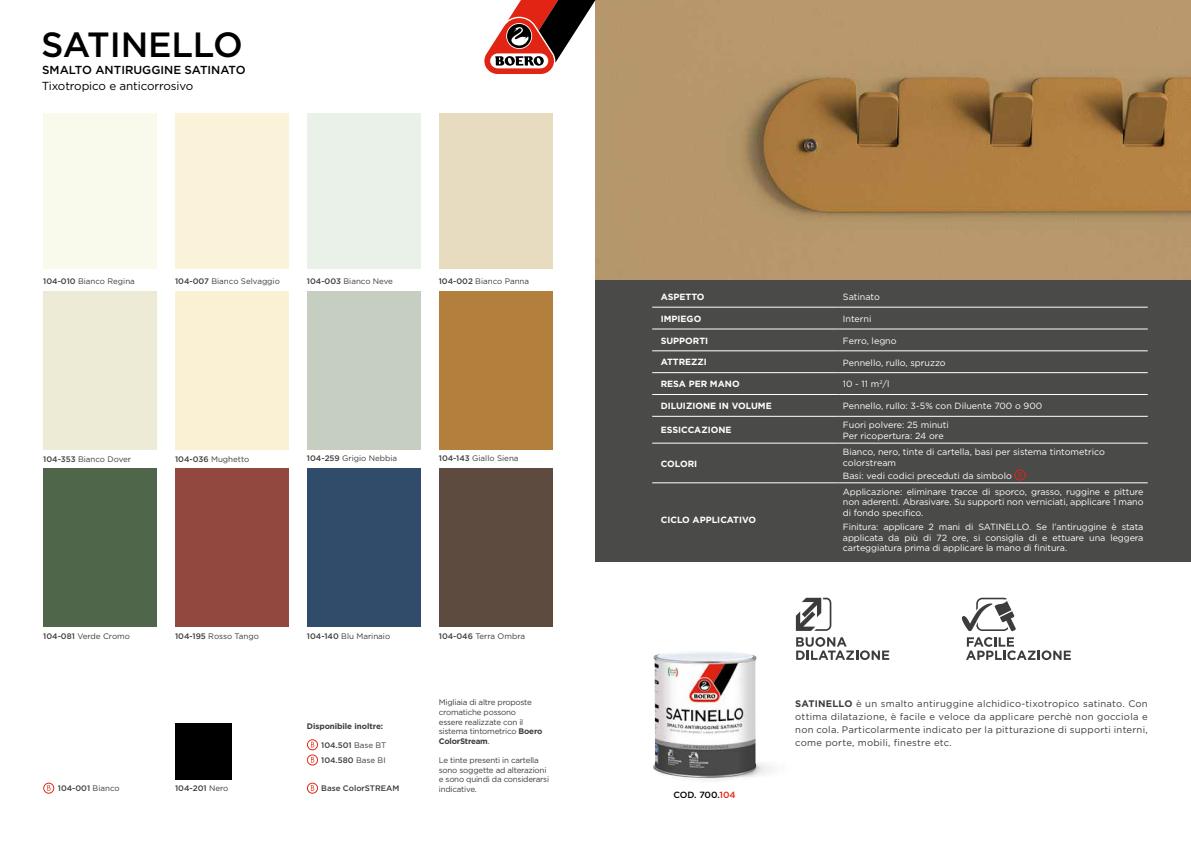
<style>
.page{position:relative;width:1191px;height:842px;background:#fff}
.page>*{position:absolute;margin:0;border:0;box-sizing:border-box;transform-origin:0 0}
.t1{font:500 35px "Gotham";letter-spacing:-.005em;color:#000}
.t2{font:500 11.6px "Gotham";color:#000}
.t3{font:11.6px "Gotham";letter-spacing:-.01em;color:#000}
.t4{font:9.5px/13px "Gotham";letter-spacing:.025em;color:#3c3c3b;text-align:justify}
.t5{font:9px/10.8px "Gotham";color:#fff}
.t6{font:700 9px "Gotham";color:#fff}
.t7{font:500 9px "Gotham";color:#000}
.t8{font:8px "Gotham";color:#3c3c3b}
.t9{font:8px/9.6px "Gotham";letter-spacing:-.025em;color:#3c3c3b}
.t10{font:500 8px/15.2px "Gotham";color:#3c3c3b}
.t11{font:700 8px "Gotham";letter-spacing:-.01em;color:#3c3c3b}
.s1{font-weight:500}
.s2{font-weight:400}
.s3{font-weight:700}
.s4{color:#e22414}
</style>
<div class="page">
<img style="left:698px;top:656px;width:75px;height:125px">
<img style="left:653px;top:651px;width:103px;height:128px">
<svg style="left:796px;top:637px;width:93px;height:23px"></svg>
<svg style="left:796px;top:598px;width:35px;height:33px"></svg>
<div style="left:976px;top:598px;width:33px;height:33px;border:2px solid #3c3c3b;border-radius:5px"></div>
<svg style="left:962px;top:599px;width:108px;height:61px"></svg>
<div style="left:595px;top:279px;width:596px;height:282px;background:#4a4a49"></div>
<img style="left:595px;top:0;width:596px;height:279px">
<div style="left:175px;top:723px;width:56px;height:56px;background:#000"></div>
<div style="left:439px;top:113px;width:113px;height:156px;background:#e7dcbf"></div>
<div style="left:307px;top:113px;width:113px;height:156px;background:#eaf1e8"></div>
<div style="left:175px;top:113px;width:113px;height:156px;background:#faf2d9"></div>
<div style="left:43px;top:113px;width:114px;height:156px;background:#f9faec"></div>
<div style="left:175px;top:469px;width:113px;height:158px;background:#92483e"></div>
<div style="left:43px;top:469px;width:114px;height:158px;background:#50664b"></div>
<div style="left:439px;top:291px;width:113px;height:159px;background:#b2803c"></div>
<div style="left:439px;top:469px;width:113px;height:158px;background:#5e4b3f"></div>
<div style="left:307px;top:291px;width:113px;height:159px;background:#c6cdc1"></div>
<div style="left:307px;top:469px;width:113px;height:158px;background:#314b6a"></div>
<div style="left:175px;top:291px;width:113px;height:159px;background:#faf0d4"></div>
<div style="left:43px;top:291px;width:114px;height:159px;background:#edead5"></div>
<svg style="left:484px;top:0;width:136px;height:74px"></svg>
<hr style="left:652px;top:307px;width:186px;height:1px;background:#fff">
<hr style="left:838px;top:307px;width:309px;height:1px;background:#fff">
<hr style="left:652px;top:329px;width:186px;height:1px;background:#fff">
<hr style="left:838px;top:329px;width:309px;height:1px;background:#fff">
<hr style="left:652px;top:350px;width:186px;height:1px;background:#fff">
<hr style="left:838px;top:350px;width:309px;height:1px;background:#fff">
<hr style="left:652px;top:372px;width:186px;height:1px;background:#fff">
<hr style="left:838px;top:372px;width:309px;height:1px;background:#fff">
<hr style="left:652px;top:394px;width:186px;height:1px;background:#fff">
<hr style="left:838px;top:394px;width:309px;height:1px;background:#fff">
<hr style="left:652px;top:416px;width:186px;height:1px;background:#fff">
<hr style="left:838px;top:416px;width:309px;height:1px;background:#fff">
<hr style="left:652px;top:443px;width:186px;height:1px;background:#fff">
<hr style="left:838px;top:443px;width:309px;height:1px;background:#fff">
<hr style="left:652px;top:482px;width:186px;height:1px;background:#fff">
<hr style="left:838px;top:482px;width:309px;height:1px;background:#fff">
<svg style="left:1014px;top:469px;width:11px;height:12px"></svg>
<svg style="left:43px;top:783px;width:11px;height:11px"></svg>
<svg style="left:307px;top:783px;width:11px;height:11px"></svg>
<svg style="left:307px;top:739px;width:11px;height:26px"></svg>
<h1 class="t1" style="left:41px;top:22px;width:203px">SATINELLO</h1>
<p class="t2" style="left:42px;top:62px;width:205px">SMALTO ANTIRUGGINE SATINATO</p>
<p class="t3" style="left:42px;top:80px;width:153px">Tixotropico e anticorrosivo</p>
<p class="t8" style="left:43px;top:277px;width:93px"><span class="s1">104-010</span> Bianco Regina</p>
<p class="t8" style="left:175px;top:277px;width:106px"><span class="s1">104-007</span> Bianco Selvaggio</p>
<p class="t8" style="left:307px;top:277px;width:88px"><span class="s1">104-003</span> Bianco Neve</p>
<p class="t8" style="left:439px;top:277px;width:92px"><span class="s1">104-002</span> Bianco Panna</p>
<p class="t8" style="left:43px;top:455px;width:89px"><span class="s1">104-353</span> Bianco Dover</p>
<p class="t8" style="left:175px;top:455px;width:76px"><span class="s1">104-036</span> Mughetto</p>
<p class="t8" style="left:307px;top:454px;width:92px"><span class="s1">104-259</span> Grigio Nebbia</p>
<p class="t8" style="left:439px;top:454px;width:81px"><span class="s1">104-143</span> Giallo Siena</p>
<p class="t8" style="left:43px;top:632px;width:88px"><span class="s1">104-081</span> Verde Cromo</p>
<p class="t8" style="left:175px;top:632px;width:85px"><span class="s1">104-195</span> Rosso Tango</p>
<p class="t8" style="left:307px;top:632px;width:85px"><span class="s1">104-140</span> Blu Marinaio</p>
<p class="t8" style="left:439px;top:632px;width:88px"><span class="s1">104-046</span> Terra Ombra</p>
<p class="t11" style="left:307px;top:722px;width:78px">Disponibile inoltre:</p>
<p class="t10" style="left:321px;top:737px;width:67px">104.501 <span class="s2">Base BT<br></span>104.580 <span class="s2">Base BI</span></p>
<p class="t10" style="left:58px;top:781px;width:63px">104-001 <span class="s2">Bianco</span></p>
<p class="t10" style="left:175px;top:781px;width:55px">104-201 <span class="s2">Nero</span></p>
<p class="t10" style="left:321px;top:780px;width:80px">Base ColorSTREAM</p>
<p class="t9" style="left:439px;top:698px;width:105px">Migliaia di altre proposte cromatiche possono<br>essere realizzate con il sistema tintometrico <span class="s3">Boero<br>ColorStream</span>.</p>
<p class="t9" style="left:439px;top:755px;width:112px">Le tinte presenti in cartella sono soggette ad alterazioni e sono quindi da considerarsi indicative.</p>
<p class="t6" style="left:660px;top:292px;width:45px">ASPETTO</p>
<p class="t5" style="left:843px;top:291px;width:38px">Satinato</p>
<p class="t6" style="left:660px;top:313px;width:42px">IMPIEGO</p>
<p class="t5" style="left:843px;top:313px;width:30px">Interni</p>
<p class="t6" style="left:660px;top:335px;width:49px">SUPPORTI</p>
<p class="t5" style="left:843px;top:335px;width:55px">Ferro, legno</p>
<p class="t6" style="left:660px;top:357px;width:48px">ATTREZZI</p>
<p class="t5" style="left:843px;top:357px;width:104px">Pennello, rullo, spruzzo</p>
<p class="t6" style="left:660px;top:379px;width:80px">RESA PER MANO</p>
<p class="t5" style="left:843px;top:379px;width:48px">10 - 11 m<sup>2</sup>/l</p>
<p class="t6" style="left:660px;top:401px;width:113px">DILUIZIONE IN VOLUME</p>
<p class="t5" style="left:843px;top:400px;width:201px">Pennello, rullo: 3-5% con Diluente 700 o 900</p>
<p class="t6" style="left:660px;top:425px;width:72px">ESSICCAZIONE</p>
<p class="t5" style="left:843px;top:419px;width:107px">Fuori polvere: 25 minuti<br>Per ricopertura: 24 ore</p>
<p class="t6" style="left:660px;top:458px;width:38px">COLORI</p>
<p class="t5" style="left:843px;top:446px;width:263px">Bianco, nero, tinte di cartella, basi per sistema tintometrico colorstream</p>
<p class="t5" style="left:843px;top:470px;width:170px">Basi: vedi codici preceduti da simbolo</p>
<p class="t6" style="left:660px;top:515px;width:97px">CICLO APPLICATIVO</p>
<p class="t5" style="left:843px;top:486px;width:302px;text-align:justify">Applicazione: eliminare tracce di sporco, grasso, ruggine e pitture non aderenti. Abrasivare. Su supporti non verniciati, applicare 1 mano di fondo specifico.</p>
<p class="t5" style="left:843px;top:521px;width:302px;text-align:justify">Finitura: applicare 2 mani di SATINELLO. Se l’antiruggine è stata applicata da più di 72 ore, si consiglia di e ettuare una leggera carteggiatura prima di applicare la mano di finitura.</p>
<p class="t7" style="left:673px;top:789px;width:64px">COD. 700.<span class="s4">104</span></p>
<p class="t4" style="left:795px;top:697px;width:354px"><span class="s3">SATINELLO</span> è un smalto antiruggine alchidico-tixotropico satinato. Con ottima dilatazione, è facile e veloce da applicare perchè non gocciola e non cola. Particolarmente indicato per la pitturazione di supporti interni, come porte, mobili, finestre etc.</p>
</div>
